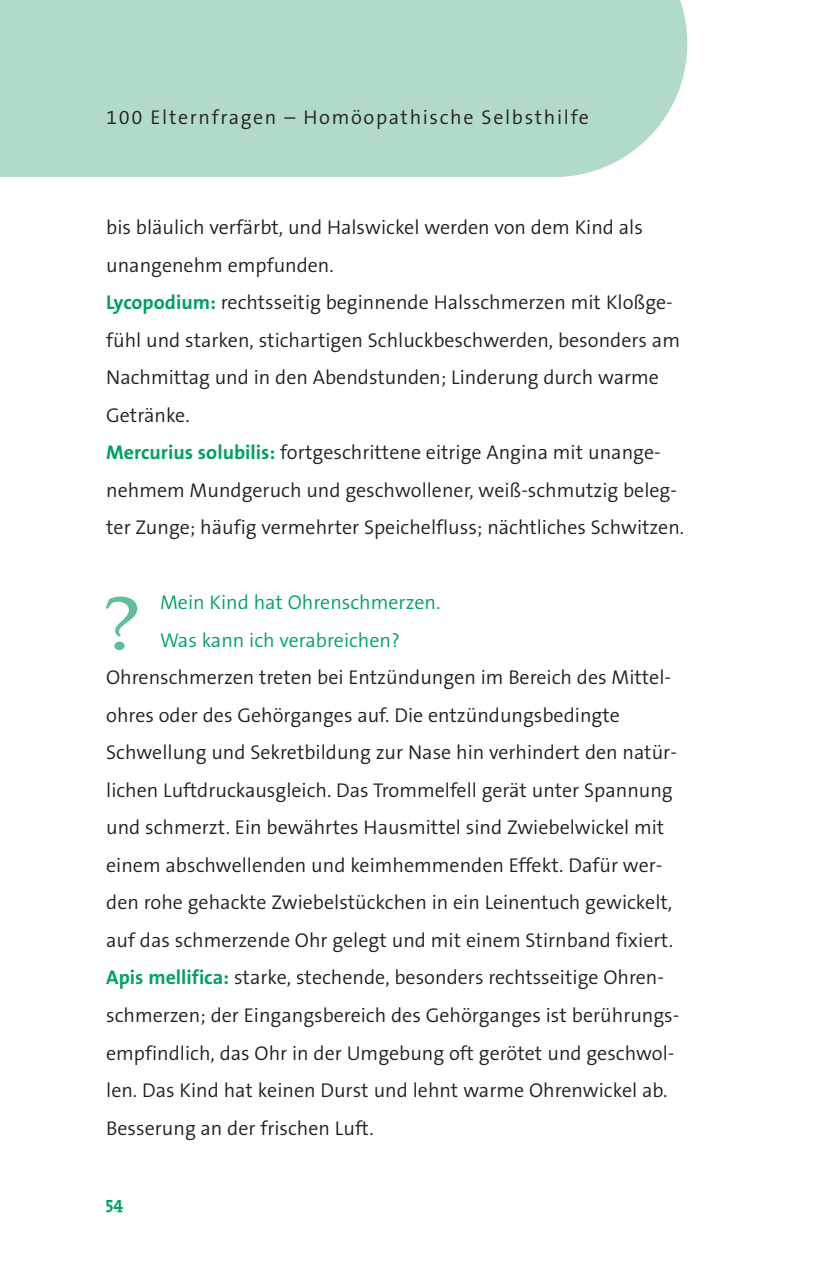
<style>
.page{position:relative;width:829px;height:1276px;background:#fff}
.page>*{position:absolute;margin:0;border:0;box-sizing:border-box;transform-origin:0 0}
.t1{font:75px "Book Antiqua";color:#60bf97;scale:1.2 1}
.t2{font:300 20px/37.5px "The Sans B4";color:#231f20}
.t3{font:300 20px/37.5px "The Sans B4";color:#00a261}
.t4{font:300 20px "The Sans B4";letter-spacing:.08em;color:#231f20}
.t5{font:700 17.5px "The Serif";color:#00a261}
.s1{font-family:"The Sans B7";font-weight:700;color:#00a261}
</style>
<div class="page">
<div style="left:0;top:0;width:688px;height:178px;background:#b1dbc7"></div>
<p class="t4" style="left:106px;top:106px;width:484px">100 Elternfragen – Homöopathische Selbsthilfe</p>
<p class="t2" style="left:106px;top:209px;width:580px">bis bläulich verfärbt, und Halswickel werden von dem Kind als unangenehm empfunden.<br><span class="s1">Lycopodium:</span> rechtsseitig beginnende Halsschmerzen mit Kloßge&shy;fühl und starken, stichartigen Schluckbeschwerden, besonders am Nachmittag und in den Abendstunden; Linderung durch warme Getränke.<br><span class="s1">Mercurius solubilis:</span> fortgeschrittene eitrige Angina mit unange&shy;nehmem Mundgeruch und geschwollener, weiß-schmutzig beleg&shy;ter Zunge; häufig vermehrter Speichelfluss; nächtliches Schwitzen.</p>
<p class="t3" style="left:160px;top:584px;width:282px">Mein Kind hat Ohrenschmerzen.<br>Was kann ich verabreichen?</p>
<p class="t2" style="left:106px;top:659px;width:575px">Ohrenschmerzen treten bei Entzündungen im Bereich des Mittel&shy;ohres oder des Gehörganges auf. Die entzündungsbedingte Schwellung und Sekretbildung zur Nase hin verhindert den natür&shy;lichen Luftdruckausgleich. Das Trommelfell gerät unter Spannung und schmerzt. Ein bewährtes Hausmittel sind Zwiebelwickel mit einem abschwellenden und keimhemmenden Effekt. Dafür wer&shy;den rohe gehackte Zwiebelstückchen in ein Leinentuch gewickelt, auf das schmerzende Ohr gelegt und mit einem Stirnband fixiert.<br><span class="s1">Apis mellifica:</span> starke, stechende, besonders rechtsseitige Ohren&shy;schmerzen; der Eingangsbereich des Gehörganges ist berührungs&shy;empfindlich, das Ohr in der Umgebung oft gerötet und geschwol&shy;len. Das Kind hat keinen Durst und lehnt warme Ohrenwickel ab.<br>Besserung an der frischen Luft.</p>
<h1 class="t1" style="left:102px;top:579px;width:35px">?</h1>
<p class="t5" style="left:105px;top:1197px;width:19px">54</p>
</div>
